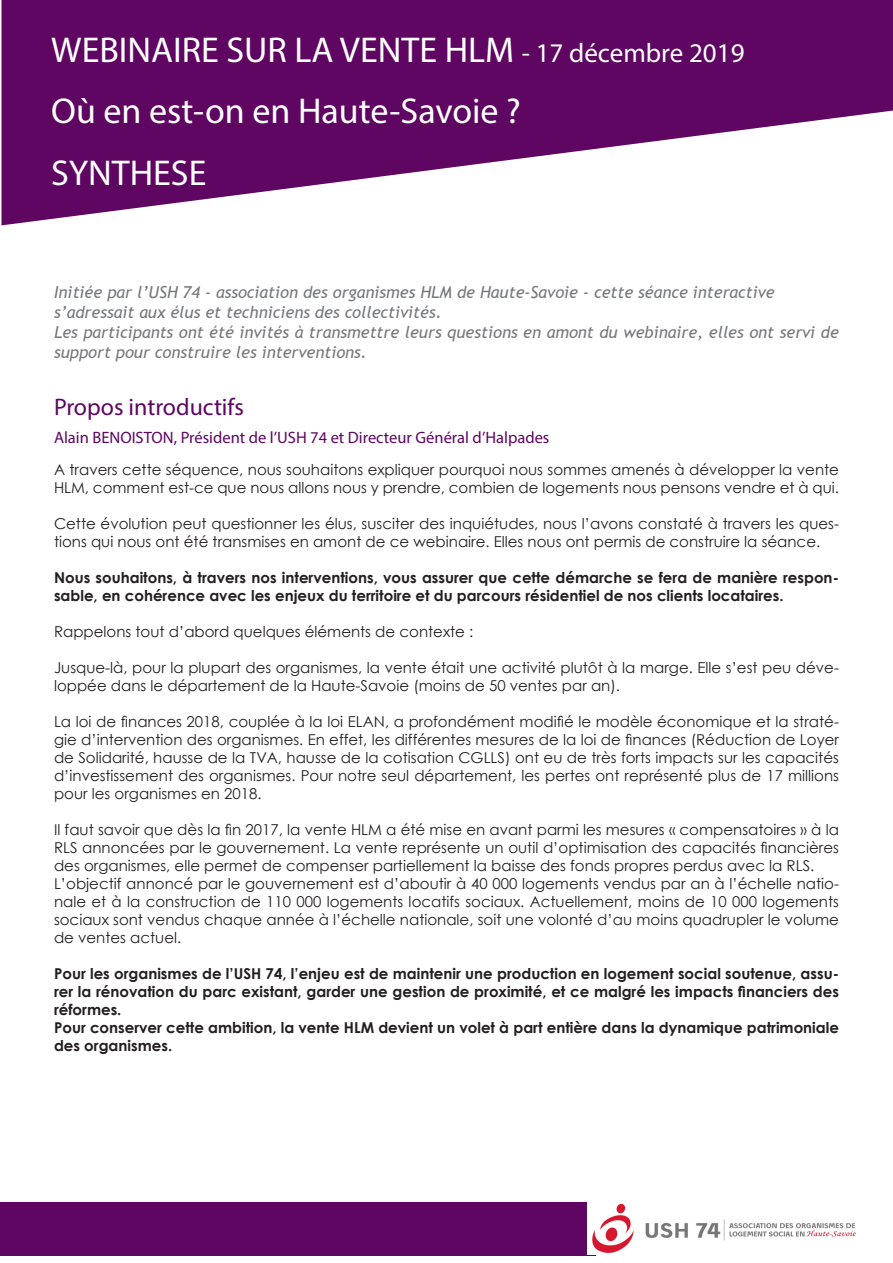
<style>
.page{position:relative;width:893px;height:1263px;background:#fff}
.page>*{position:absolute;margin:0;border:0;box-sizing:border-box;transform-origin:0 0}
.t1{font:36px "Myriad Pro";color:#fff}
.t2{font:24px "Myriad Pro";color:#5e0662}
.t3{font:italic 16.5px/19.8px "Trebuchet MS";color:#76787b}
.t4{font:16.5px "Myriad Pro";color:#5e0662}
.t5{font:15px/18px "Century Gothic";color:#231f20}
.t6{font:700 15px/18px "Century Gothic";color:#231f20}
.s1{font-size:27px}
</style>
<div class="page">
<svg style="left:1px;top:0;width:892px;height:225px;fill:#5e0662"></svg>
<div style="left:0;top:1202px;width:595px;height:53px;background:#5e0662"></div>
<img style="left:588px;top:1202px;width:268px;height:53px">
<p class="t1" style="left:51px;top:27px;width:695px">WEBINAIRE SUR LA VENTE HLM <span class="s1">- 17 décembre 2019</span></p>
<p class="t1" style="left:51px;top:89px;width:471px">Où en est-on en Haute-Savoie ?</p>
<p class="t1" style="left:51px;top:150px;width:157px">SYNTHESE</p>
<p class="t3" style="left:54px;top:282px;width:722px">Initiée par l’USH 74 - association des organismes HLM de Haute-Savoie - cette séance interactive</p>
<p class="t3" style="left:54px;top:302px;width:389px">s’adressait aux élus et techniciens des collectivités.</p>
<p class="t3" style="left:54px;top:322px;width:786px">Les participants ont été invités à transmettre leurs questions en amont du webinaire, elles ont servi de support pour construire les interventions.</p>
<p class="t2" style="left:54px;top:392px;width:191px">Propos introductifs</p>
<p class="t4" style="left:54px;top:428px;width:497px">Alain BENOISTON, Président de l’USH 74 et Directeur Général d’Halpades</p>
<p class="t5" style="left:54px;top:460px;width:786px">A travers cette séquence, nous souhaitons expliquer pourquoi nous sommes amenés à développer la vente<br>HLM, comment est-ce que nous allons nous y prendre, combien de logements nous pensons vendre et à qui.</p>
<p class="t5" style="left:54px;top:514px;width:786px">Cette évolution peut questionner les élus, susciter des inquiétudes, nous l’avons constaté à travers les ques&shy;tions qui nous ont été transmises en amont de ce webinaire. Elles nous ont permis de construire la séance.</p>
<p class="t6" style="left:54px;top:567px;width:786px">Nous souhaitons, à travers nos interventions, vous assurer que cette démarche se fera de manière respon&shy;sable, en cohérence avec les enjeux du territoire et du parcours résidentiel de nos clients locataires.</p>
<p class="t5" style="left:54px;top:622px;width:421px">Rappelons tout d’abord quelques éléments de contexte :</p>
<p class="t5" style="left:54px;top:658px;width:786px">Jusque-là, pour la plupart des organismes, la vente était une activité plutôt à la marge. Elle s’est peu déve&shy;loppée dans le département de la Haute-Savoie (moins de 50 ventes par an).</p>
<p class="t5" style="left:54px;top:712px;width:786px;text-align:justify">La loi de finances 2018, couplée à la loi ELAN, a profondément modifié le modèle économique et la straté&shy;gie d’intervention des organismes. En effet, les différentes mesures de la loi de finances (Réduction de Loyer de Solidarité, hausse de la TVA, hausse de la cotisation CGLLS) ont eu de très forts impacts sur les capacités d’investissement des organismes. Pour notre seul département, les pertes ont représenté plus de 17 millions pour les organismes en 2018.</p>
<p class="t5" style="left:54px;top:820px;width:786px;text-align:justify">Il faut savoir que dès la fin 2017, la vente HLM a été mise en avant parmi les mesures « compensatoires » à la RLS annoncées par le gouvernement. La vente représente un outil d’optimisation des capacités financières des organismes, elle permet de compenser partiellement la baisse des fonds propres perdus avec la RLS.</p>
<p class="t5" style="left:54px;top:874px;width:786px;text-align:justify">L’objectif annoncé par le gouvernement est d’aboutir à 40 000 logements vendus par an à l’échelle natio&shy;nale et à la construction de 110 000 logements locatifs sociaux. Actuellement, moins de 10 000 logements sociaux sont vendus chaque année à l’échelle nationale, soit une volonté d’au moins quadrupler le volume de ventes actuel.</p>
<p class="t6" style="left:54px;top:963px;width:786px;text-align:justify">Pour les organismes de l’USH 74, l’enjeu est de maintenir une production en logement social soutenue, assu&shy;rer la rénovation du parc existant, garder une gestion de proximité, et ce malgré les impacts financiers des réformes.</p>
<p class="t6" style="left:54px;top:1017px;width:786px">Pour conserver cette ambition, la vente HLM devient un volet à part entière dans la dynamique patrimoniale des organismes.</p>
</div>
